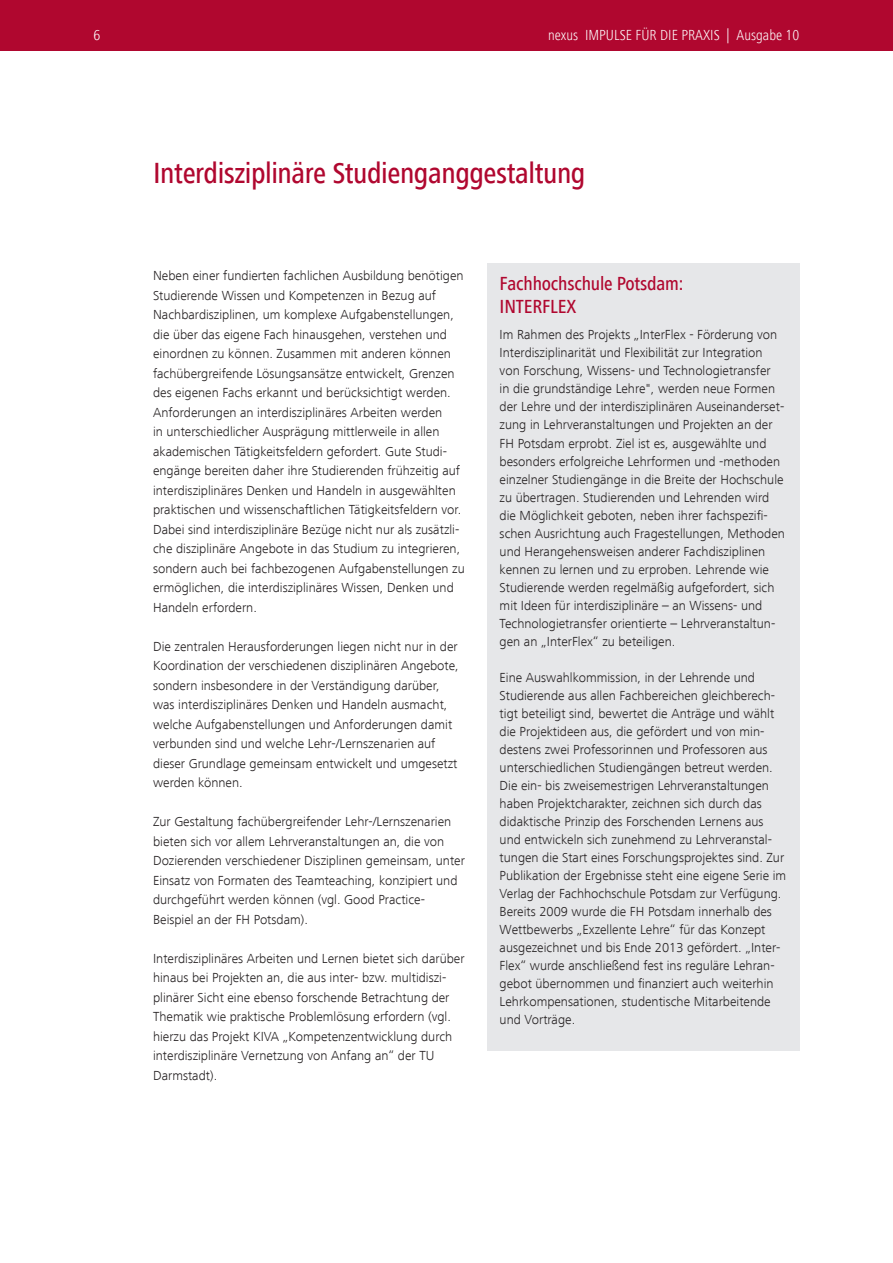
<style>
.page{position:relative;width:893px;height:1263px;background:#fff}
.page>*{position:absolute;margin:0;border:0;box-sizing:border-box;transform-origin:0 0}
.Head_2{font:500 condensed 30px "Frutiger Next LT";letter-spacing:-.015em;color:#b0072f}
.Head_Kasten{font:500 condensed 19.5px/22.5px "Frutiger Next LT";letter-spacing:-.01em;color:#b0072f}
.t1{font:300 condensed 15px "Frutiger Next LT";color:#fff}
.Copy{font:300 13.5px/19.5px "Frutiger Next LT";color:#231f20}
.Copy_Kasten{font:300 13.5px/18px "Frutiger Next LT";color:#231f20}
</style>
<div class="page">
<div style="left:0;top:0;width:893px;height:51px;background:#b0072f"></div>
<div style="left:487px;top:264px;width:312px;height:787px;background:#e6e7e9"></div>
<p class="t1" style="left:94px;top:26px;width:8px">6</p>
<p class="t1" style="left:548px;top:26px;width:253px">nexus IMPULSE FÜR DIE PRAXIS | Ausgabe 10</p>
<p class="Head_2" style="left:153px;top:156px;width:434px">Interdisziplinäre Studienganggestaltung</p>
<p class="Copy" style="left:153px;top:266px;width:313px">Neben einer fundierten fachlichen Ausbildung benötigen Studierende Wissen und Kompetenzen in Bezug auf Nachbardisziplinen, um komplexe Aufgabenstellungen, die über das eigene Fach hinausgehen, verstehen und einordnen zu können. Zusammen mit anderen können fachübergreifende Lösungsansätze entwickelt, Grenzen des eigenen Fachs erkannt und berücksichtigt werden.<br>Anforderungen an interdisziplinäres Arbeiten werden<br>in unterschiedlicher Ausprägung mittlerweile in allen akademischen Tätigkeitsfeldern gefordert. Gute Studi&shy;engänge bereiten daher ihre Studierenden frühzeitig auf interdisziplinäres Denken und Handeln in ausgewählten praktischen und wissenschaftlichen Tätigkeitsfeldern vor.<br>Dabei sind interdisziplinäre Bezüge nicht nur als zusätzli&shy;che disziplinäre Angebote in das Studium zu integrieren, sondern auch bei fachbezogenen Aufgabenstellungen zu ermöglichen, die interdisziplinäres Wissen, Denken und Handeln erfordern.</p>
<p class="Copy" style="left:153px;top:636px;width:307px">Die zentralen Herausforderungen liegen nicht nur in der Koordination der verschiedenen disziplinären Angebote, sondern insbesondere in der Verständigung darüber, was interdisziplinäres Denken und Handeln ausmacht, welche Aufgabenstellungen und Anforderungen damit verbunden sind und welche Lehr-/Lernszenarien auf dieser Grundlage gemeinsam entwickelt und umgesetzt werden können.</p>
<p class="Copy" style="left:153px;top:812px;width:313px">Zur Gestaltung fachübergreifender Lehr-/Lernszenarien bieten sich vor allem Lehrveranstaltungen an, die von Dozierenden verschiedener Disziplinen gemeinsam, unter Einsatz von Formaten des Teamteaching, konzipiert und durchgeführt werden können (vgl. Good Practice-</p>
<p class="Copy" style="left:153px;top:909px;width:156px">Beispiel an der FH Potsdam).</p>
<p class="Copy" style="left:153px;top:948px;width:313px">Interdisziplinäres Arbeiten und Lernen bietet sich darüber hinaus bei Projekten an, die aus inter- bzw. multidiszi&shy;plinärer Sicht eine ebenso forschende Betrachtung der Thematik wie praktische Problemlösung erfordern (vgl. hierzu das Projekt KIVA „Kompetenzentwicklung durch interdisziplinäre Vernetzung von Anfang an“ der TU Darmstadt).</p>
<p class="Head_Kasten" style="left:500px;top:273px;width:185px">Fachhochschule Potsdam:<br>INTERFLEX</p>
<p class="Copy_Kasten" style="left:500px;top:326px;width:287px">Im Rahmen des Projekts „InterFlex - Förderung von Interdisziplinarität und Flexibilität zur Integration von Forschung, Wissens- und Technologietransfer<br>in die grundständige Lehre", werden neue Formen der Lehre und der interdisziplinären Auseinanderset&shy;zung in Lehrveranstaltungen und Projekten an der FH Potsdam erprobt. Ziel ist es, ausgewählte und besonders erfolgreiche Lehrformen und -methoden einzelner Studiengänge in die Breite der Hochschule zu übertragen. Studierenden und Lehrenden wird die Möglichkeit geboten, neben ihrer fachspezifi&shy;schen Ausrichtung auch Fragestellungen, Methoden und Herangehensweisen anderer Fachdisziplinen kennen zu lernen und zu erproben. Lehrende wie Studierende werden regelmäßig aufgefordert, sich mit Ideen für interdisziplinäre – an Wissens- und Technologietransfer orientierte – Lehrveranstaltun&shy;gen an „InterFlex“ zu beteiligen.</p>
<p class="Copy_Kasten" style="left:500px;top:668px;width:288px">Eine Auswahlkommission, in der Lehrende und Studierende aus allen Fachbereichen gleichberech&shy;tigt beteiligt sind, bewertet die Anträge und wählt die Projektideen aus, die gefördert und von min&shy;destens zwei Professorinnen und Professoren aus unterschiedlichen Studiengängen betreut werden.<br>Die ein- bis zweisemestrigen Lehrveranstaltungen haben Projektcharakter, zeichnen sich durch das didaktische Prinzip des Forschenden Lernens aus und entwickeln sich zunehmend zu Lehrveranstal&shy;tungen die Start eines Forschungsprojektes sind. Zur Publikation der Ergebnisse steht eine eigene Serie im Verlag der Fachhochschule Potsdam zur Verfügung.<br>Bereits 2009 wurde die FH Potsdam innerhalb des Wettbewerbs „Exzellente Lehre“ für das Konzept ausgezeichnet und bis Ende 2013 gefördert. „Inter-Flex“ wurde anschließend fest ins reguläre Lehran&shy;gebot übernommen und finanziert auch weiterhin Lehrkompensationen, studentische Mitarbeitende und Vorträge.</p>
</div>
